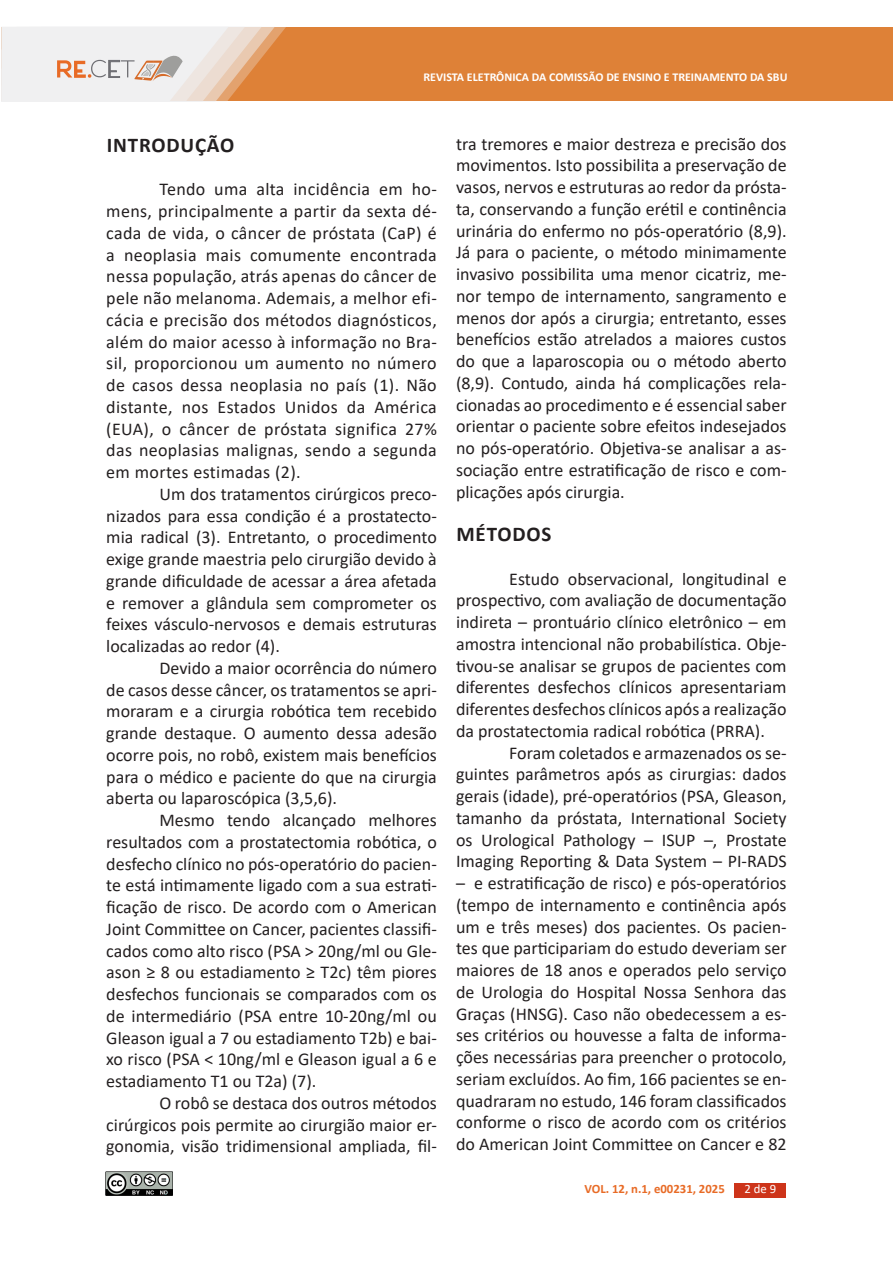
<style>
.page{position:relative;width:893px;height:1263px;background:#fff}
.page>*{position:absolute;margin:0;border:0;box-sizing:border-box;transform-origin:0 0}
.MARCADOR_1{font:700 21px "Calibri";letter-spacing:.04em;color:#231f20}
.TEXTO_BASE{font:18px/21.8px "Calibri";color:#231f20;text-align:justify}
.t1{font:700 12.75px "Calibri";color:#e86b26}
.t2{font:12.75px "Calibri";color:#fff}
.t3{font:700 12px "Calibri";color:#fff}
</style>
<div class="page">
<div style="left:1px;top:28px;width:892px;height:73px;background:#de8137"></div>
<svg style="left:1px;top:27px;width:285px;height:74px;background:#ead9cd"></svg>
<img style="left:105px;top:1171px;width:68px;height:25px">
<div style="left:734px;top:1183px;width:52px;height:14px;background:#cd341a"></div>
<p class="t3" style="left:423px;top:69px;width:366px">REVISTA ELETRÔNICA DA COMISSÃO DE ENSINO E TREINAMENTO DA SBU</p>
<p class="MARCADOR_1" style="left:107px;top:130px;width:129px">INTRODUÇÃO</p>
<p class="TEXTO_BASE" style="left:106px;top:178px;width:332px;text-indent:53px">Tendo uma alta incidência em ho&shy;mens, principalmente a partir da sexta dé&shy;cada de vida, o câncer de próstata (CaP) é a neoplasia mais comumente encontrada nessa população, atrás apenas do câncer de pele não melanoma. Ademais, a melhor efi&shy;cácia e precisão dos métodos diagnósticos, além do maior acesso à informação no Bra&shy;sil, proporcionou um aumento no número de casos dessa neoplasia no país (1). Não distante, nos Estados Unidos da América (EUA), o câncer de próstata significa 27% das neoplasias malignas, sendo a segunda em mortes estimadas (2).</p>
<p class="TEXTO_BASE" style="left:106px;top:483px;width:332px;text-indent:53px">Um dos tratamentos cirúrgicos preco&shy;nizados para essa condição é a prostatecto&shy;mia radical (3). Entretanto, o procedimento exige grande maestria pelo cirurgião devido à grande dificuldade de acessar a área afetada e remover a glândula sem comprometer os feixes vásculo-nervosos e demais estruturas localizadas ao redor (4).</p>
<p class="TEXTO_BASE" style="left:106px;top:657px;width:332px;text-indent:53px">Devido a maior ocorrência do número de casos desse câncer, os tratamentos se apri&shy;moraram e a cirurgia robótica tem recebido grande destaque. O aumento dessa adesão ocorre pois, no robô, existem mais benefícios para o médico e paciente do que na cirurgia aberta ou laparoscópica (3,5,6).</p>
<p class="TEXTO_BASE" style="left:106px;top:809px;width:332px;text-indent:53px">Mesmo tendo alcançado melhores resultados com a prostatectomia robótica, o desfecho clínico no pós-operatório do pacien&shy;te está intimamente ligado com a sua estrati&shy;ficação de risco. De acordo com o American Joint Committee on Cancer, pacientes classifi&shy;cados como alto risco (PSA &gt; 20ng/ml ou Gle&shy;ason ≥ 8 ou estadiamento ≥ T2c) têm piores desfechos funcionais se comparados com os de intermediário (PSA entre 10-20ng/ml ou Gleason igual a 7 ou estadiamento T2b) e bai&shy;xo risco (PSA &lt; 10ng/ml e Gleason igual a 6 e estadiamento T1 ou T2a) (7).</p>
<p class="TEXTO_BASE" style="left:106px;top:1092px;width:332px;text-indent:53px">O robô se destaca dos outros métodos cirúrgicos pois permite ao cirurgião maior er&shy;gonomia, visão tridimensional ampliada, fil-</p>
<p class="TEXTO_BASE" style="left:456px;top:132px;width:332px">tra tremores e maior destreza e precisão dos movimentos. Isto possibilita a preservação de vasos, nervos e estruturas ao redor da prósta&shy;ta, conservando a função erétil e continência urinária do enfermo no pós-operatório (8,9).<br>Já para o paciente, o método minimamente invasivo possibilita uma menor cicatriz, me&shy;nor tempo de internamento, sangramento e menos dor após a cirurgia; entretanto, esses benefícios estão atrelados a maiores custos do que a laparoscopia ou o método aberto (8,9). Contudo, ainda há complicações rela&shy;cionadas ao procedimento e é essencial saber orientar o paciente sobre efeitos indesejados no pós-operatório. Objetiva-se analisar a as&shy;sociação entre estratificação de risco e com&shy;plicações após cirurgia.</p>
<p class="MARCADOR_1" style="left:456px;top:519px;width:96px">MÉTODOS</p>
<p class="TEXTO_BASE" style="left:456px;top:567px;width:332px;text-indent:53px">Estudo observacional, longitudinal e prospectivo, com avaliação de documentação indireta – prontuário clínico eletrônico – em amostra intencional não probabilística. Obje&shy;tivou-se analisar se grupos de pacientes com diferentes desfechos clínicos apresentariam diferentes desfechos clínicos após a realização da prostatectomia radical robótica (PRRA).</p>
<p class="TEXTO_BASE" style="left:456px;top:741px;width:332px;text-indent:53px">Foram coletados e armazenados os se&shy;guintes parâmetros após as cirurgias: dados gerais (idade), pré-operatórios (PSA, Gleason, tamanho da próstata, International Society os Urological Pathology – ISUP –, Prostate Imaging Reporting &amp; Data System – PI-RADS</p>
<p class="TEXTO_BASE" style="left:456px;top:872px;width:332px">– e estratificação de risco) e pós-operatórios (tempo de internamento e continência após um e três meses) dos pacientes. Os pacien&shy;tes que participariam do estudo deveriam ser maiores de 18 anos e operados pelo serviço de Urologia do Hospital Nossa Senhora das Graças (HNSG). Caso não obedecessem a es&shy;ses critérios ou houvesse a falta de informa&shy;ções necessárias para preencher o protocolo, seriam excluídos. Ao fim, 166 pacientes se en&shy;quadraram no estudo, 146 foram classificados conforme o risco de acordo com os critérios do American Joint Committee on Cancer e 82</p>
<p class="t1" style="left:584px;top:1180px;width:142px">VOL. 12, n.1, e00231, 2025</p>
<p class="t2" style="left:744px;top:1180px;width:33px">2 de 9</p>
</div>
